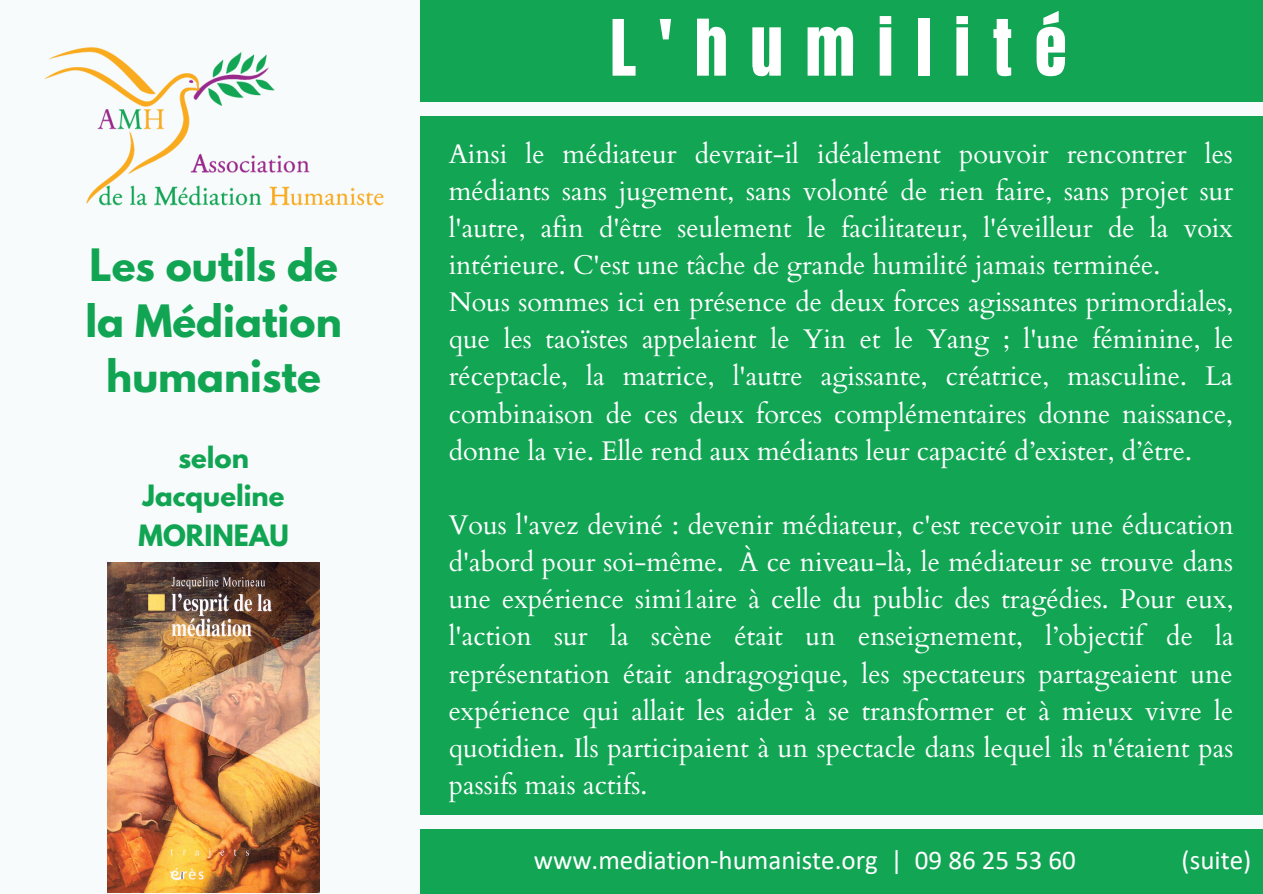
<style>
.page{position:relative;width:1263px;height:894px;background:#fff}
.page>*{position:absolute;margin:0;border:0;box-sizing:border-box;transform-origin:0 0}
.t1{font:66px "Anton";letter-spacing:.335em;color:#fff}
.t2{font:700 39.45px/55.1px "League Spartan";color:#11a553;text-align:center}
.t3{font:27px/37px "Cardo";color:#fff;text-align:justify}
.t4{font:27px "Calibri";color:#fff}
.t5{font:700 25.95px/40.2px "League Spartan";color:#11a553}
</style>
<div class="page">
<div style="left:0;top:0;width:1263px;height:893px;background:#12a554"></div>
<div style="left:0;top:0;width:420px;height:893px;background:#f7fbfc"></div>
<div style="left:387px;top:102px;width:876px;height:13px;background:#f7fbfc"></div>
<div style="left:390px;top:815px;width:873px;height:13px;background:#f7fbfc"></div>
<img style="left:44px;top:47px;width:340px;height:159px">
<img style="left:108px;top:562px;width:211px;height:330px">
<p class="t2" style="left:86px;top:243px;width:258px">Les outils de la Médiation humaniste</p>
<p class="t5" style="left:178px;top:440px;width:72px">selon</p>
<p class="t5" style="left:139px;top:479px;width:152px">Jacqueline<br>MORINEAU</p>
<p class="t1" style="left:610px;top:1px;width:458px">L'humilité</p>
<p class="t3" style="left:449px;top:135px;width:786px">Ainsi le médiateur devrait-il idéalement pouvoir rencontrer les médiants sans jugement, sans volonté de rien faire, sans projet sur l'autre, afin d'être seulement le facilitateur, l'éveilleur de la voix intérieure. C'est une tâche de grande humilité jamais terminée.</p>
<p class="t3" style="left:449px;top:284px;width:786px">Nous sommes ici en présence de deux forces agissantes primordiales, que les taoïstes appelaient le Yin et le Yang ; l'une féminine, le réceptacle, la matrice, l'autre agissante, créatrice, masculine. La combinaison de ces deux forces complémentaires donne naissance, donne la vie. Elle rend aux médiants leur capacité d’exister, d’être.</p>
<p class="t3" style="left:449px;top:507px;width:787px">Vous l'avez deviné : devenir médiateur, c'est recevoir une éducation d'abord pour soi-même. À ce niveau-là, le médiateur se trouve dans une expérience simi1aire à celle du public des tragédies. Pour eux, l'action sur la scène était un enseignement, l’objectif de la représentation était andragogique, les spectateurs partageaient une expérience qui allait les aider à se transformer et à mieux vivre le quotidien. Ils participaient à un spectacle dans lequel ils n'étaient pas passifs mais actifs.</p>
<p class="t4" style="left:534px;top:848px;width:544px">www.mediation-humaniste.org | 09 86 25 53 60</p>
<p class="t4" style="left:1182px;top:848px;width:71px">(suite)</p>
</div>
